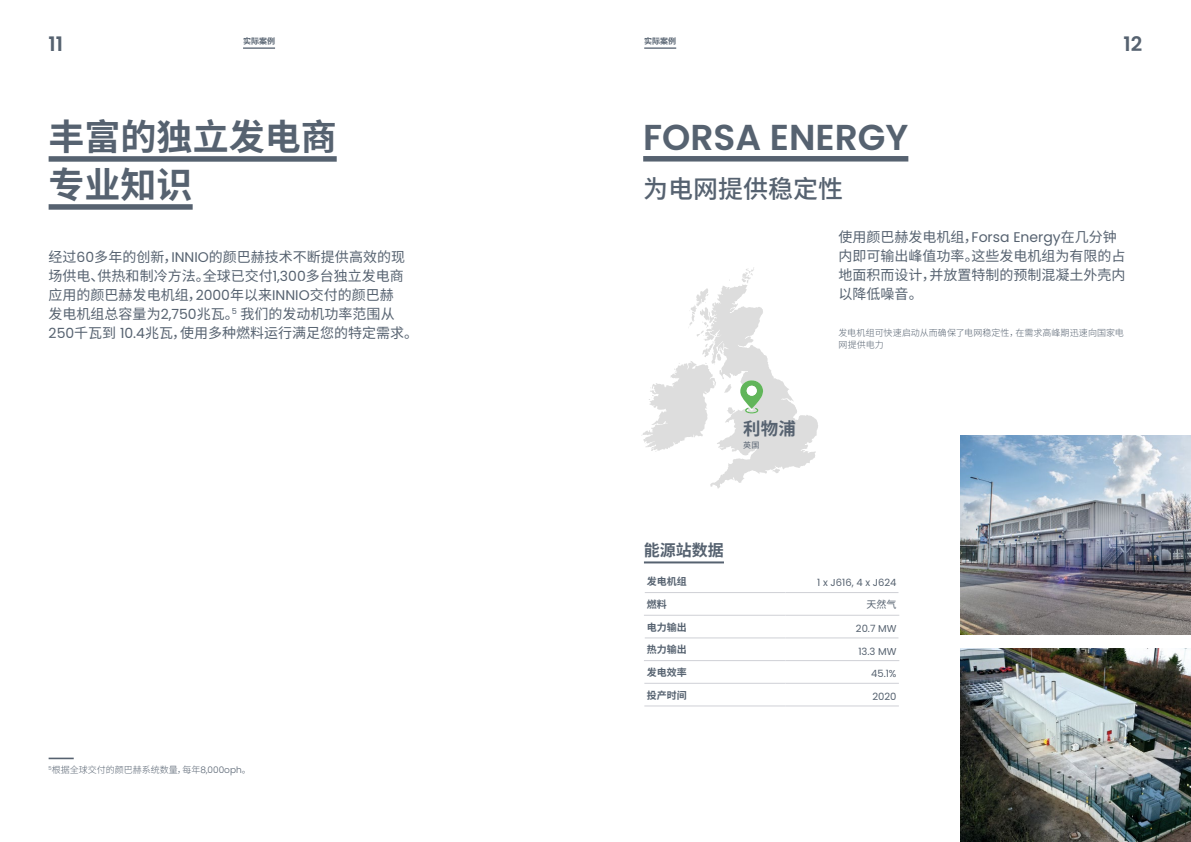
<style>
.page{position:relative;width:1191px;height:842px;background:#fff}
.page>*{position:absolute;margin:0;border:0;box-sizing:border-box;transform-origin:0 0}
.t1{font:700 36px/48px "Source Han Sans CN";color:#566270}
.t2{font:600 36px "Poppins";color:#566270}
.t3{font:500 25px "Source Han Sans CN";color:#566270}
.t4{font:600 20px "Poppins";color:#566270}
.t5{font:700 17.5px "Source Han Sans CN";color:#566270}
.t6{font:700 16px "Source Han Sans CN";color:#566270}
.t7{font:14px/19px "Source Han Sans CN";color:#566270}
.t8{font:10px "Poppins";color:#566270}
.t9{font:700 10px "Source Han Sans CN";color:#566270}
.t10{font:10px "Source Han Sans CN";color:#566270}
.t11{font:300 9px/12.5px "Source Han Sans CN";color:#566270}
.t12{font:700 8px "Source Han Sans CN";color:#566270}
.t13{font:8px "Source Han Sans CN";color:#566270}
.s1{font-family:"Poppins"}
</style>
<div class="page">
<div style="left:49px;top:156px;width:288px;height:6px;background:#566270"></div>
<div style="left:49px;top:204px;width:144px;height:6px;background:#566270"></div>
<div style="left:643px;top:156px;width:265px;height:6px;background:#566270"></div>
<hr style="left:645px;top:592px;width:140px;height:1px;background:#cfd0d6">
<hr style="left:785px;top:592px;width:113px;height:1px;background:#cfd0d6">
<hr style="left:644px;top:615px;width:141px;height:1px;background:#cfd0d6">
<hr style="left:785px;top:615px;width:114px;height:1px;background:#cfd0d6">
<hr style="left:645px;top:638px;width:140px;height:1px;background:#cfd0d6">
<hr style="left:785px;top:638px;width:113px;height:1px;background:#cfd0d6">
<hr style="left:644px;top:660px;width:141px;height:1px;background:#cfd0d6">
<hr style="left:785px;top:660px;width:114px;height:1px;background:#cfd0d6">
<hr style="left:644px;top:683px;width:141px;height:1px;background:#cfd0d6">
<hr style="left:644px;top:706px;width:141px;height:1px;background:#cfd0d6">
<hr style="left:785px;top:683px;width:114px;height:1px;background:#cfd0d6">
<hr style="left:785px;top:706px;width:114px;height:1px;background:#cfd0d6">
<hr style="left:644px;top:561px;width:80px;height:2px;background:#566270">
<img style="left:960px;top:648px;width:231px;height:194px">
<img style="left:960px;top:436px;width:231px;height:199px">
<hr style="left:243px;top:47px;width:32px;height:2px;background:#566270">
<hr style="left:644px;top:47px;width:32px;height:2px;background:#566270">
<svg style="left:641px;top:267px;width:177px;height:222px"></svg>
<div style="left:746px;top:386px;width:10px;height:10px;background:#fff;border-radius:50%"></div>
<svg style="left:49px;top:758px;width:25px;height:1px"></svg>
<h3 class="t4" style="left:49px;top:32px;width:16px">11</h3>
<h3 class="t4" style="left:1123px;top:32px;width:20px">12</h3>
<p class="t12" style="left:243px;top:37px;width:33px">实际案例</p>
<p class="t12" style="left:644px;top:37px;width:33px">实际案例</p>
<h1 class="t1" style="left:49px;top:114px;width:290px">丰富的独立发电商专业知识</h1>
<h1 class="t2" style="left:643px;top:116px;width:267px">FORSA ENERGY</h1>
<h2 class="t3" style="left:643px;top:175px;width:201px">为电网提供稳定性</h2>
<p class="t7" style="left:838px;top:227px;width:288px">使用颜巴赫发电机组，<span class="s1">Forsa Energy</span>在几分钟内即可输出峰值功率。这些发电机组为有限的占地面积而设计，并放置特制的预制混凝土外壳内以降低噪音。</p>
<p class="t11" style="left:838px;top:326px;width:287px">发电机组可快速启动从而确保了电网稳定性，在需求高峰期迅速向国家电网提供电力</p>
<p class="t7" style="left:49px;top:248px;width:371px">经过<span class="s1">60</span>多年的创新，<span class="s1">INNIO</span>的颜巴赫技术不断提供高效的现场供电、供热和制冷方法。全球已交付<span class="s1">1,300</span>多台独立发电商应用的颜巴赫发电机组，<span class="s1">2000</span>年以来<span class="s1">INNIO</span>交付的颜巴赫<br>发电机组总容量为<span class="s1">2,750</span>兆瓦。<sup>5</sup> 我们的发动机功率范围从<span class="s1">250</span>千瓦到 <span class="s1">10.4</span>兆瓦，使用多种燃料运行满足您的特定需求。</p>
<p class="t5" style="left:743px;top:418px;width:54px">利物浦</p>
<p class="t13" style="left:743px;top:440px;width:18px">英国</p>
<p class="t6" style="left:644px;top:542px;width:81px">能源站数据</p>
<p class="t11" style="left:49px;top:764px;width:204px"><sup>5</sup>根据全球交付的颜巴赫系统数量，每年<span class="s1">8,000oph</span>。</p>
<p class="t9" style="left:646px;top:576px;width:41px">发电机组</p>
<p class="t8" style="left:817px;top:577px;width:81px">1 x J616, 4 x J624</p>
<p class="t9" style="left:646px;top:599px;width:21px">燃料</p>
<p class="t10" style="left:866px;top:599px;width:31px">天然气</p>
<p class="t9" style="left:646px;top:621px;width:41px">电力输出</p>
<p class="t8" style="left:856px;top:622px;width:42px">20.7 MW</p>
<p class="t9" style="left:646px;top:644px;width:41px">热力输出</p>
<p class="t8" style="left:858px;top:645px;width:40px">13.3 MW</p>
<p class="t9" style="left:646px;top:667px;width:41px">发电效率</p>
<p class="t8" style="left:871px;top:668px;width:27px">45.1%</p>
<p class="t9" style="left:646px;top:689px;width:41px">投产时间</p>
<p class="t8" style="left:872px;top:691px;width:26px">2020</p>
</div>
